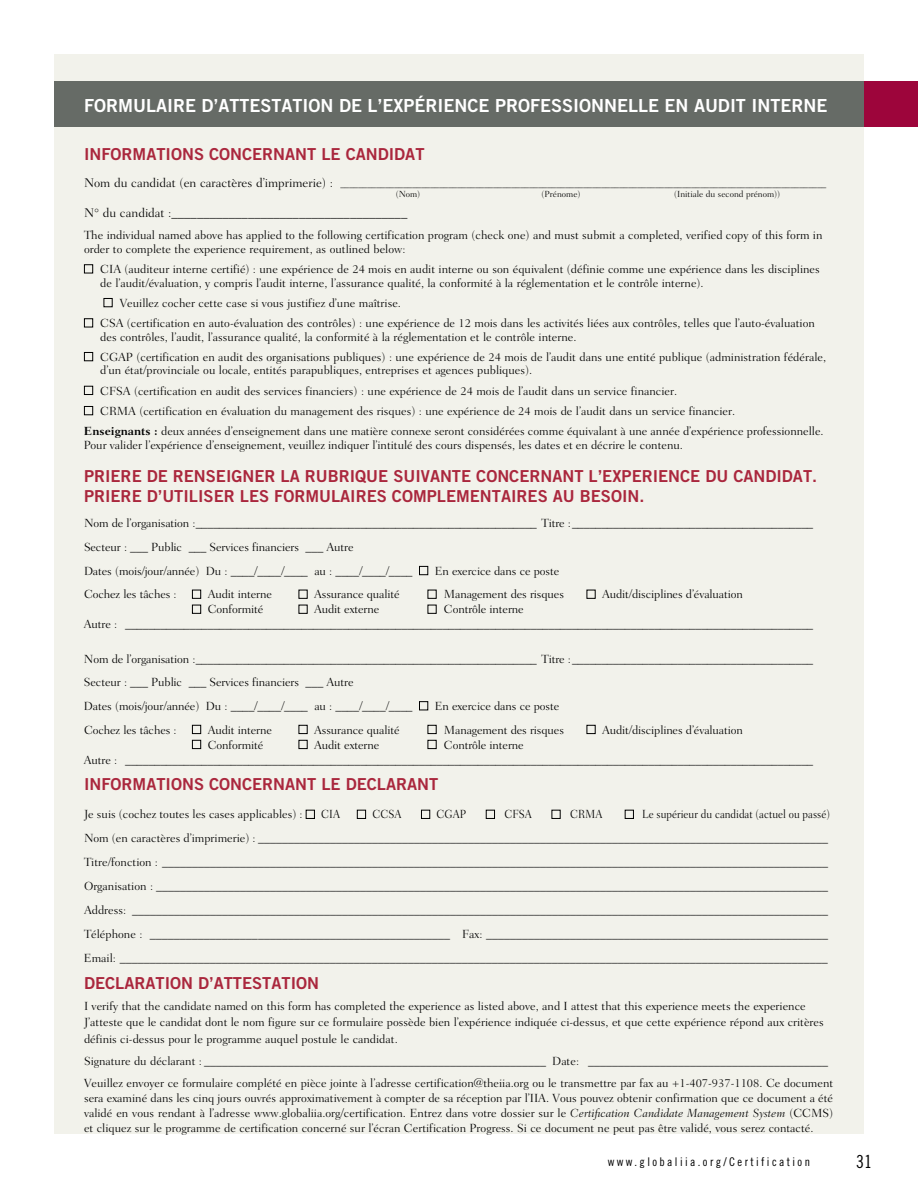
<style>
.page{position:relative;width:918px;height:1188px;background:#fff}
.page>*{position:absolute;margin:0;border:0;box-sizing:border-box;transform-origin:0 0}
.t1{font:18px "Trade Gothic Bold Two";color:#fff}
.t2{font:18px "Trade Gothic Cond Eighteen";color:#000}
.t3{font:16.5px/19.8px "Trade Gothic Bold Two";color:#aa273d}
.t4{font:300 12.75px "Fairfield LH";color:#000}
.t5{font:300 12px/23.7px "Fairfield LH";color:#000}
.t6{font:300 12px/24px "Fairfield LH";color:#000;scale:.9 1}
.t7{font:12px "Trade Gothic Cond Eighteen";letter-spacing:.2em;color:#000}
.t8{font:300 9px/10.5px "Fairfield LH";color:#000}
.s1{font-size:12.75px}
.s2{font-weight:700}
.s3{font-style:italic}
</style>
<div class="page">
<div style="left:54px;top:54px;width:810px;height:1080px;background:#f2f2eb"></div>
<div style="left:54px;top:81px;width:810px;height:46px;background:#666b66"></div>
<div style="left:864px;top:81px;width:54px;height:46px;background:#9d053b"></div>
<div style="left:84px;top:265px;width:9px;height:8px;border:1px solid #000"></div>
<div style="left:104px;top:298px;width:8px;height:9px;border:1px solid #000"></div>
<div style="left:84px;top:319px;width:9px;height:8px;border:1px solid #000"></div>
<div style="left:84px;top:352px;width:9px;height:9px;border:1px solid #000"></div>
<div style="left:84px;top:386px;width:9px;height:9px;border:1px solid #000"></div>
<div style="left:84px;top:406px;width:9px;height:9px;border:1px solid #000"></div>
<div style="left:419px;top:566px;width:9px;height:9px;border:1px solid #000"></div>
<div style="left:192px;top:590px;width:9px;height:9px;border:1px solid #000"></div>
<div style="left:299px;top:590px;width:8px;height:9px;border:1px solid #000"></div>
<div style="left:428px;top:590px;width:8px;height:9px;border:1px solid #000"></div>
<div style="left:587px;top:590px;width:8px;height:9px;border:1px solid #000"></div>
<div style="left:192px;top:605px;width:9px;height:9px;border:1px solid #000"></div>
<div style="left:299px;top:605px;width:8px;height:9px;border:1px solid #000"></div>
<div style="left:428px;top:605px;width:8px;height:9px;border:1px solid #000"></div>
<div style="left:419px;top:701px;width:9px;height:9px;border:1px solid #000"></div>
<div style="left:192px;top:725px;width:9px;height:9px;border:1px solid #000"></div>
<div style="left:299px;top:725px;width:8px;height:9px;border:1px solid #000"></div>
<div style="left:428px;top:725px;width:8px;height:9px;border:1px solid #000"></div>
<div style="left:587px;top:725px;width:8px;height:9px;border:1px solid #000"></div>
<div style="left:192px;top:740px;width:9px;height:9px;border:1px solid #000"></div>
<div style="left:299px;top:740px;width:8px;height:9px;border:1px solid #000"></div>
<div style="left:428px;top:740px;width:8px;height:9px;border:1px solid #000"></div>
<div style="left:306px;top:810px;width:9px;height:9px;border:1px solid #000"></div>
<div style="left:357px;top:810px;width:9px;height:9px;border:1px solid #000"></div>
<div style="left:421px;top:810px;width:9px;height:9px;border:1px solid #000"></div>
<div style="left:486px;top:810px;width:9px;height:9px;border:1px solid #000"></div>
<div style="left:552px;top:810px;width:8px;height:9px;border:1px solid #000"></div>
<div style="left:625px;top:810px;width:9px;height:9px;border:1px solid #000"></div>
<h1 class="t1" style="left:84px;top:95px;width:745px">FORMULAIRE D’ATTESTATION DE L’EXPÉRIENCE PROFESSIONNELLE EN AUDIT INTERNE</h1>
<h2 class="t3" style="left:84px;top:143px;width:342px">INFORMATIONS CONCERNANT LE CANDIDAT</h2>
<p class="t8" style="left:396px;top:179px;width:432px;text-indent:-312px"><span class="s1">Nom du candidat (en caractères d’imprimerie) :</span> ____________________________________________________________________________________________________________ (Nom)</p>
<p class="t8" style="left:542px;top:189px;width:40px">(Prénome)</p>
<p class="t8" style="left:674px;top:189px;width:108px">(Initiale du second prénom))</p>
<p class="t4" style="left:84px;top:205px;width:325px">N° du candidat :_____________________________________</p>
<p class="t5" style="left:84px;top:229px;width:740px;line-height:13.5px">The individual named above has applied to the following certification program (check one) and must submit a completed, verified copy of this form in order to complete the experience requirement, as outlined below:</p>
<p class="t5" style="left:100px;top:262px;width:721px;line-height:13.5px">CIA (auditeur interne certifié) : une expérience de 24 mois en audit interne ou son équivalent (définie comme une expérience dans les disciplines de l’audit/évaluation, y compris l’audit interne, l’assurance qualité, la conformité à la réglementation et le contrôle interne).</p>
<p class="t5" style="left:100px;top:293px;width:716px;line-height:20.2px;text-indent:20px">Veuillez cocher cette case si vous justifiez d’une maîtrise.<br>CSA (certification en auto-évaluation des contrôles) : une expérience de 12 mois dans les activités liées aux contrôles, telles que l’auto-évaluation</p>
<p class="t5" style="left:100px;top:327px;width:727px;line-height:20.2px">des contrôles, l’audit, l’assurance qualité, la conformité à la réglementation et le contrôle interne.<br>CGAP (certification en audit des organisations publiques) : une expérience de 24 mois de l’audit dans une entité publique (administration fédérale,</p>
<p class="t5" style="left:100px;top:359px;width:434px">d’un état/provinciale ou locale, entités parapubliques, entreprises et agences publiques).</p>
<p class="t5" style="left:100px;top:379px;width:579px">CFSA (certification en audit des services financiers) : une expérience de 24 mois de l’audit dans un service financier.</p>
<p class="t5" style="left:100px;top:399px;width:636px">CRMA (certification en évaluation du management des risques) : une expérience de 24 mois de l’audit dans un service financier.</p>
<p class="t5" style="left:84px;top:419px;width:741px"><span class="s2">Enseignants :</span> deux années d’enseignement dans une matière connexe seront considérées comme équivalant à une année d’expérience professionnelle.</p>
<p class="t5" style="left:84px;top:433px;width:601px">Pour valider l’expérience d’enseignement, veuillez indiquer l’intitulé des cours dispensés, les dates et en décrire le contenu.</p>
<h2 class="t3" style="left:84px;top:466px;width:735px">PRIERE DE RENSEIGNER LA RUBRIQUE SUIVANTE CONCERNANT L’EXPERIENCE DU CANDIDAT.<br>PRIERE D’UTILISER LES FORMULAIRES COMPLEMENTAIRES AU BESOIN.</h2>
<p class="t5" style="left:84px;top:512px;width:731px">Nom de l’organisation :__________________________________________________________ Titre :_________________________________________<br>Secteur : ___ Public ___ Services financiers ___ Autre<br>Dates (mois/jour/année) Du : ____/____/____ au : ____/____/____</p>
<p class="t5" style="left:435px;top:559px;width:126px">En exercice dans ce poste</p>
<p class="t5" style="left:84px;top:583px;width:94px">Cochez les tâches :</p>
<p class="t5" style="left:208px;top:583px;width:66px">Audit interne</p>
<p class="t5" style="left:314px;top:583px;width:87px">Assurance qualité</p>
<p class="t5" style="left:444px;top:583px;width:122px">Management des risques</p>
<p class="t5" style="left:602px;top:583px;width:142px">Audit/disciplines d’évaluation</p>
<p class="t5" style="left:208px;top:598px;width:57px">Conformité</p>
<p class="t5" style="left:314px;top:598px;width:67px">Audit externe</p>
<p class="t5" style="left:84px;top:602px;width:731px;line-height:15px;text-indent:360px">Contrôle interne<br>Autre : _____________________________________________________________________________________________________________________</p>
<p class="t5" style="left:84px;top:647px;width:731px">Nom de l’organisation :__________________________________________________________ Titre :_________________________________________<br>Secteur : ___ Public ___ Services financiers ___ Autre<br>Dates (mois/jour/année) Du : ____/____/____ au : ____/____/____</p>
<p class="t5" style="left:435px;top:694px;width:126px">En exercice dans ce poste</p>
<p class="t5" style="left:84px;top:718px;width:94px">Cochez les tâches :</p>
<p class="t5" style="left:208px;top:718px;width:66px">Audit interne</p>
<p class="t5" style="left:314px;top:718px;width:87px">Assurance qualité</p>
<p class="t5" style="left:444px;top:718px;width:122px">Management des risques</p>
<p class="t5" style="left:602px;top:718px;width:142px">Audit/disciplines d’évaluation</p>
<p class="t5" style="left:208px;top:733px;width:57px">Conformité</p>
<p class="t5" style="left:314px;top:733px;width:67px">Audit externe</p>
<p class="t5" style="left:84px;top:737px;width:731px;line-height:15px;text-indent:360px">Contrôle interne<br>Autre : _____________________________________________________________________________________________________________________</p>
<h2 class="t3" style="left:84px;top:774px;width:356px">INFORMATIONS CONCERNANT LE DECLARANT</h2>
<p class="t5" style="left:84px;top:803px;width:220px">Je suis (cochez toutes les cases applicables) :</p>
<p class="t6" style="left:321px;top:803px;width:22px">CIA</p>
<p class="t6" style="left:372px;top:803px;width:34px">CCSA</p>
<p class="t6" style="left:437px;top:803px;width:34px">CGAP</p>
<p class="t6" style="left:504px;top:803px;width:32px">CFSA</p>
<p class="t6" style="left:570px;top:803px;width:37px">CRMA</p>
<p class="t6" style="left:84px;top:803px;width:830px;text-indent:558px">Le supérieur du candidat (actuel ou passé)<br>Nom (en caractères d’imprimerie) : _______________________________________________________________________________________________ Titre/fonction : _______________________________________________________________________________________________________________ Organisation : ________________________________________________________________________________________________________________ Address: ____________________________________________________________________________________________________________________ Téléphone : __________________________________________________ Fax: _________________________________________________________ Email: ______________________________________________________________________________________________________________________</p>
<h2 class="t3" style="left:84px;top:973px;width:237px">DECLARATION D’ATTESTATION</h2>
<p class="t5" style="left:84px;top:998px;width:741px;line-height:16.5px">I verify that the candidate named on this form has completed the experience as listed above, and I attest that this experience meets the experience<br>J’atteste que le candidat dont le nom figure sur ce formulaire possède bien l’expérience indiquée ci-dessus, et que cette expérience répond aux critères définis ci-dessus pour le programme auquel postule le candidat.</p>
<p class="t5" style="left:84px;top:1051px;width:751px;line-height:21.8px">Signature du déclarant : _________________________________________________________ Date: ________________________________________<br>Veuillez envoyer ce formulaire complété en pièce jointe à l’adresse certification@theiia.org ou le transmettre par fax au +1-407-937-1108. Ce document</p>
<p class="t5" style="left:84px;top:1091px;width:751px;line-height:15px;text-align:justify">sera examiné dans les cinq jours ouvrés approximativement à compter de sa réception par l’IIA. Vous pouvez obtenir confirmation que ce document a été validé en vous rendant à l’adresse www.globaliia.org/certification. Entrez dans votre dossier sur le <span class="s3">Certification Candidate Management System</span> (CCMS) et cliquez sur le programme de certification concerné sur l’écran Certification Progress. Si ce document ne peut pas être validé, vous serez contacté.</p>
<p class="t7" style="left:608px;top:1154px;width:204px">www.globaliia.org/Certification</p>
<h1 class="t2" style="left:856px;top:1151px;width:17px">31</h1>
</div>
